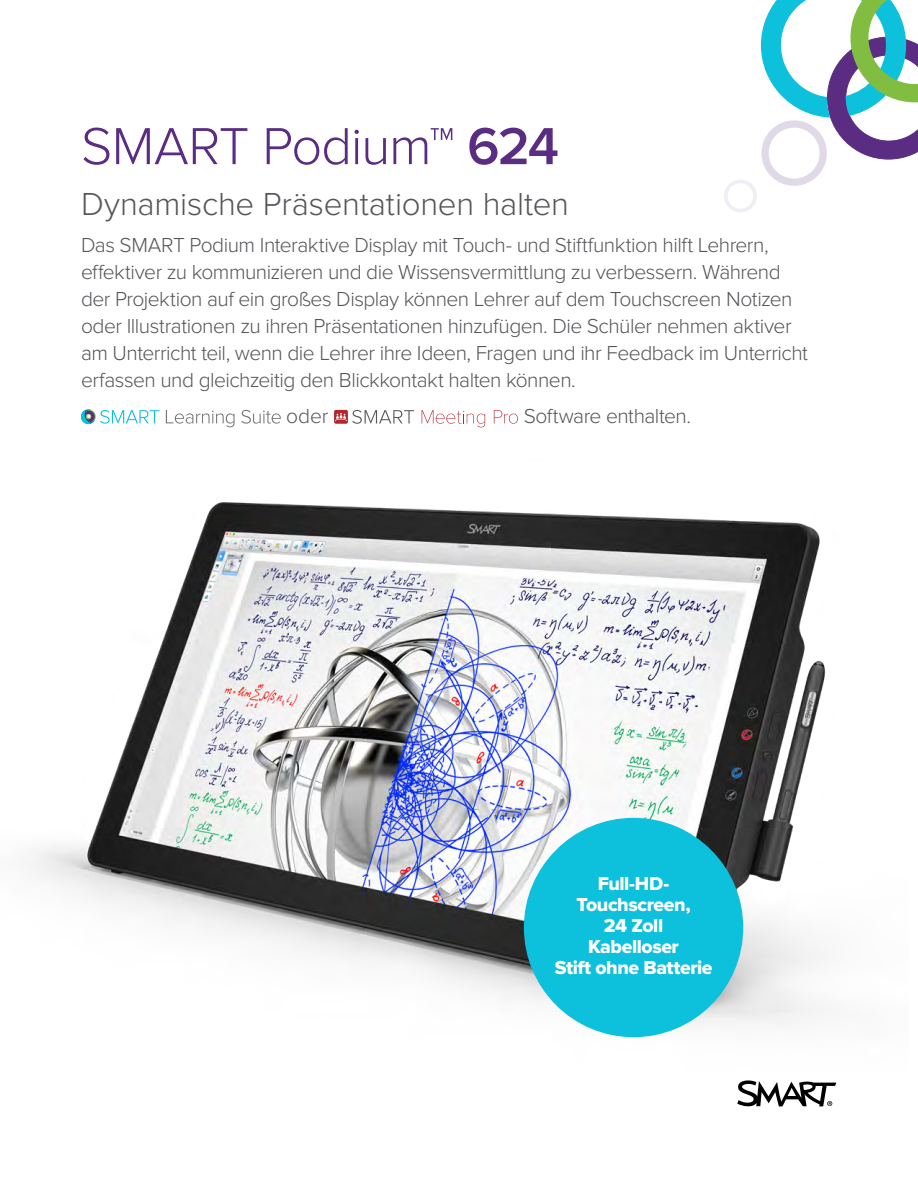
<style>
.page{position:relative;width:918px;height:1188px;background:#fff}
.page>*{position:absolute;margin:0;border:0;box-sizing:border-box;transform-origin:0 0}
.t1{font:300 54px "Proxima Nova";letter-spacing:-.02em;color:#5a2d82}
.t2{font:300 33px "Proxima Nova";letter-spacing:-.01em;color:#55565a}
.t3{font:300 21px/27px "Proxima Nova";letter-spacing:-.025em;color:#55565a}
.t4{font:19.5px/21px "Proxima Nova Extrabld";letter-spacing:-.02em;color:#fff;text-align:center}
.s1{font-weight:600}
</style>
<div class="page">
<img style="left:27px;top:502px;width:799px;height:536px">
<svg style="left:724px;top:0;width:194px;height:212px"></svg>
<div style="left:524px;top:818px;width:219px;height:219px;background:#0dc0dc;border-radius:50%"></div>
<svg style="left:81px;top:409px;width:78px;height:15px"></svg>
<svg style="left:166px;top:410px;width:69px;height:17px"></svg>
<svg style="left:241px;top:410px;width:40px;height:14px"></svg>
<svg style="left:422px;top:410px;width:63px;height:17px"></svg>
<svg style="left:494px;top:410px;width:24px;height:14px"></svg>
<svg style="left:334px;top:410px;width:80px;height:14px"></svg>
<svg style="left:737px;top:1080px;width:99px;height:27px"></svg>
<h1 class="t1" style="left:81px;top:115px;width:480px">SMART Podium™ <span class="s1">624</span></h1>
<h2 class="t2" style="left:81px;top:185px;width:490px">Dynamische Präsentationen halten</h2>
<p class="t3" style="left:81px;top:232px;width:729px">Das SMART Podium Interaktive Display mit Touch- und Stiftfunktion hilft Lehrern, effektiver zu kommunizieren und die Wissensvermittlung zu verbessern. Während der Projektion auf ein großes Display können Lehrer auf dem Touchscreen Notizen oder Illustrationen zu ihren Präsentationen hinzufügen. Die Schüler nehmen aktiver am Unterricht teil, wenn die Lehrer ihre Ideen, Fragen und ihr Feedback im Unterricht erfassen und gleichzeitig den Blickkontakt halten können.</p>
<p class="t3" style="left:286px;top:403px;width:44px">oder</p>
<p class="t3" style="left:524px;top:403px;width:169px">Software enthalten.</p>
<p class="t4" style="left:555px;top:874px;width:159px">Full-HD-<br>Touchscreen,<br>24 Zoll<br>Kabelloser<br>Stift ohne Batterie</p>
</div>
